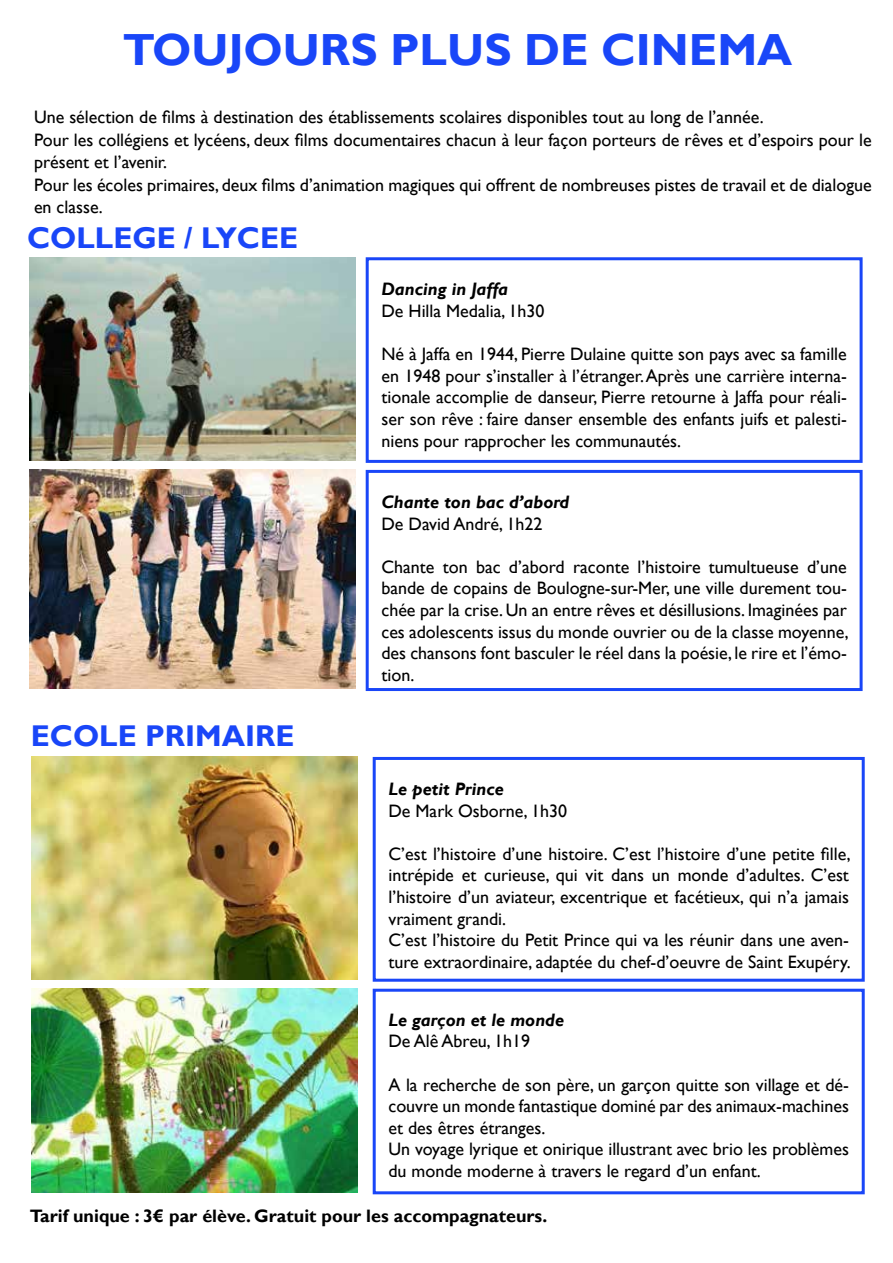
<style>
.page{position:relative;width:893px;height:1263px;background:#fff}
.page>*{position:absolute;margin:0;border:0;box-sizing:border-box;transform-origin:0 0}
.t1{font:700 45px "Gill Sans";color:#1946f8}
.t2{font:700 30px "Gill Sans";color:#1946f8}
.t3{font:18px/21.6px "Gill Sans";color:#000}
.t4{font:italic 700 18px "Gill Sans";color:#000}
.t5{font:700 18px "Gill Sans";color:#000}
</style>
<div class="page">
<img style="left:30px;top:257px;width:325px;height:204px">
<div style="left:366px;top:257px;width:497px;height:206px;border:3px solid #1946f8"></div>
<img style="left:30px;top:470px;width:325px;height:219px">
<div style="left:366px;top:470px;width:497px;height:221px;border:3px solid #1946f8"></div>
<img style="left:32px;top:757px;width:325px;height:222px">
<div style="left:373px;top:757px;width:492px;height:225px;border:3px solid #1946f8"></div>
<img style="left:32px;top:989px;width:325px;height:203px">
<div style="left:373px;top:989px;width:492px;height:205px;border:3px solid #1946f8"></div>
<h1 class="t1" style="left:123px;top:23px;width:671px">TOUJOURS PLUS DE CINEMA</h1>
<p class="t3" style="left:34px;top:106px;width:839px;line-height:22.5px">Une sélection de films à destination des établissements scolaires disponibles tout au long de l’année.<br>Pour les collégiens et lycéens, deux films documentaires chacun à leur façon porteurs de rêves et d’espoirs pour le présent et l’avenir.<br>Pour les écoles primaires, deux films d’animation magiques qui offrent de nombreuses pistes de travail et de dialogue en classe.</p>
<h2 class="t2" style="left:27px;top:220px;width:273px">COLLEGE / LYCEE</h2>
<h2 class="t2" style="left:31px;top:717px;width:265px">ECOLE PRIMAIRE</h2>
<p class="t4" style="left:381px;top:279px;width:128px">Dancing in Jaffa</p>
<p class="t3" style="left:381px;top:300px;width:165px">De Hilla Medalia, 1h30</p>
<p class="t3" style="left:381px;top:344px;width:467px;text-align:justify">Né à Jaffa en 1944, Pierre Dulaine quitte son pays avec sa famille en 1948 pour s’installer à l’étranger. Après une carrière interna&shy;tionale accomplie de danseur, Pierre retourne à Jaffa pour réali&shy;ser son rêve : faire danser ensemble des enfants juifs et palesti&shy;niens pour rapprocher les communautés.</p>
<p class="t4" style="left:381px;top:491px;width:189px">Chante ton bac d’abord</p>
<p class="t3" style="left:381px;top:513px;width:162px">De David André, 1h22</p>
<p class="t3" style="left:381px;top:556px;width:469px;text-align:justify">Chante ton bac d’abord raconte l’histoire tumultueuse d’une bande de copains de Boulogne-sur-Mer, une ville durement tou&shy;chée par la crise. Un an entre rêves et désillusions. Imaginées par ces adolescents issus du monde ouvrier ou de la classe moyenne, des chansons font basculer le réel dans la poésie, le rire et l’émo&shy;tion.</p>
<p class="t4" style="left:388px;top:778px;width:117px">Le petit Prince</p>
<p class="t3" style="left:388px;top:800px;width:180px">De Mark Osborne, 1h30</p>
<p class="t3" style="left:388px;top:843px;width:464px">C’est l’histoire d’une histoire. C’est l’histoire d’une petite fille, intrépide et curieuse, qui vit dans un monde d’adultes. C’est l’histoire d’un aviateur, excentrique et facétieux, qui n’a jamais vraiment grandi.<br>C’est l’histoire du Petit Prince qui va les réunir dans une aven&shy;ture extraordinaire, adaptée du chef-d’oeuvre de Saint Exupéry.</p>
<p class="t4" style="left:388px;top:1009px;width:177px">Le garçon et le monde</p>
<p class="t3" style="left:388px;top:1031px;width:143px">De Alê Abreu, 1h19</p>
<p class="t3" style="left:388px;top:1074px;width:462px">A la recherche de son père, un garçon quitte son village et dé&shy;couvre un monde fantastique dominé par des animaux-machines et des êtres étranges.<br>Un voyage lyrique et onirique illustrant avec brio les problèmes du monde moderne à travers le regard d’un enfant.</p>
<p class="t5" style="left:30px;top:1205px;width:519px">Tarif unique : 3€ par élève. Gratuit pour les accompagnateurs.</p>
</div>
